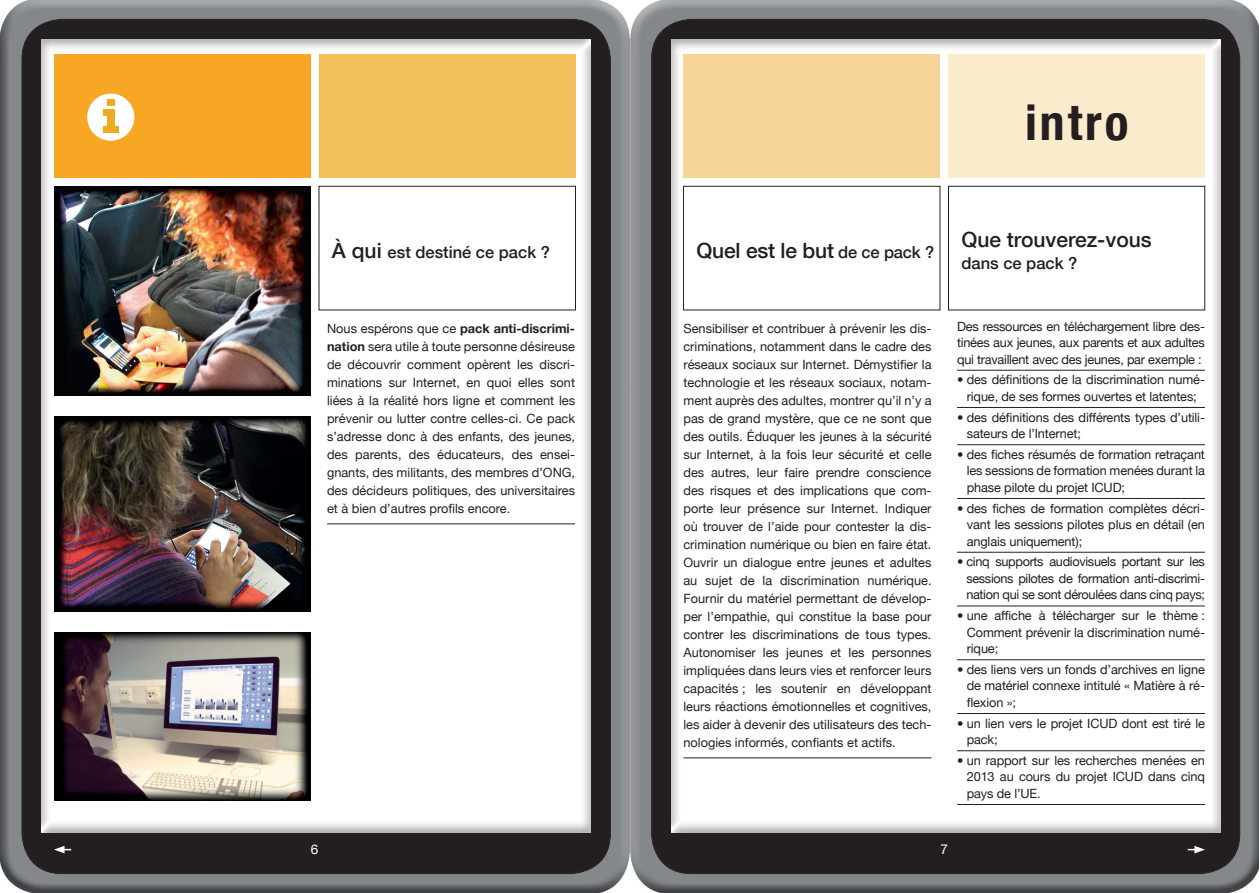
<style>
.page{position:relative;width:1259px;height:893px;background:#fff}
.page>*{position:absolute;margin:0;border:0;box-sizing:border-box;transform-origin:0 0}
.t1{font:700 condensed 49.5px "Helvetica Neue";letter-spacing:.06em;color:#231f20}
.t2{font:500 21px "Helvetica Neue";color:#231f20}
.t3{font:500 16.5px "Helvetica Neue";color:#231f20}
.t4{font:13.5px "Helvetica Neue";color:#fff}
.t5{font:12.75px/18px "Helvetica Neue";letter-spacing:-.01em;color:#231f20;text-align:justify}
.s1{font-size:21px}
.s2{font-size:16.5px}
.s3{font-weight:700}
</style>
<div class="page">
<img style="left:0;top:0;width:1259px;height:893px">
<div style="left:648px;top:17px;width:592px;height:858px;background:#231f20"></div>
<div style="left:19px;top:17px;width:592px;height:858px;background:#231f20"></div>
<div style="left:669px;top:38px;width:552px;height:795px;background:#231f20;opacity:.4"></div>
<div style="left:39px;top:38px;width:552px;height:795px;background:#231f20;opacity:.4"></div>
<svg style="left:54px;top:846px;width:17px;height:7px"></svg>
<svg style="left:1187px;top:846px;width:18px;height:7px"></svg>
<div style="left:683px;top:54px;width:257px;height:124px;background:#f7d598"></div>
<div style="left:948px;top:54px;width:257px;height:124px;background:#fbebcd"></div>
<div style="left:54px;top:54px;width:256px;height:124px;background:#f8a725"></div>
<div style="left:319px;top:54px;width:256px;height:124px;background:#f2bf5b"></div>
<img style="left:54px;top:186px;width:256px;height:209px">
<img style="left:54px;top:416px;width:256px;height:195px">
<img style="left:54px;top:632px;width:256px;height:168px">
<div style="left:87px;top:94px;width:47px;height:47px;background:#fff;border-radius:50%"></div>
<div style="left:107px;top:99px;width:8px;height:6px;background:#edab1f"></div>
<div style="left:103px;top:126px;width:15px;height:6px;background:#edab1f"></div>
<div style="left:107px;top:110px;width:8px;height:17px;background:#edab1f"></div>
<div style="left:103px;top:110px;width:12px;height:6px;background:#edab1f"></div>
<div style="left:948px;top:186px;width:257px;height:124px;border:1px solid #231f20"></div>
<div style="left:683px;top:186px;width:257px;height:124px;border:1px solid #231f20"></div>
<hr style="left:957px;top:370px;width:248px;height:1px;background:#231f20">
<hr style="left:957px;top:407px;width:248px;height:1px;background:#231f20">
<hr style="left:957px;top:444px;width:248px;height:1px;background:#231f20">
<hr style="left:957px;top:498px;width:248px;height:1px;background:#231f20">
<hr style="left:957px;top:552px;width:248px;height:1px;background:#231f20">
<hr style="left:957px;top:606px;width:248px;height:1px;background:#231f20">
<hr style="left:957px;top:659px;width:248px;height:1px;background:#231f20">
<hr style="left:957px;top:713px;width:248px;height:1px;background:#231f20">
<hr style="left:957px;top:750px;width:248px;height:1px;background:#231f20">
<hr style="left:957px;top:804px;width:248px;height:1px;background:#231f20">
<hr style="left:683px;top:758px;width:248px;height:1px;background:#231f20">
<div style="left:319px;top:186px;width:256px;height:124px;border:1px solid #231f20"></div>
<hr style="left:327px;top:524px;width:248px;height:1px;background:#231f20">
<h1 class="t1" style="left:1025px;top:81px;width:105px">intro</h1>
<p class="t3" style="left:332px;top:239px;width:219px"><span class="s1">À qui</span> est destiné ce pack ?</p>
<h2 class="t2" style="left:696px;top:234px;width:239px">Quel est le but <span class="s2">de ce pack ?</span></h2>
<h2 class="t2" style="left:961px;top:222px;width:192px">Que trouverez-vous</h2>
<p class="t3" style="left:961px;top:250px;width:117px">dans ce pack ?</p>
<p class="t5" style="left:327px;top:319px;width:250px">Nous espérons que ce <span class="s3">pack anti-discrimi&shy;nation</span> sera utile à toute personne désireuse de découvrir comment opèrent les discri&shy;minations sur Internet, en quoi elles sont liées à la réalité hors ligne et comment les prévenir ou lutter contre celles-ci. Ce pack s’adresse donc à des enfants, des jeunes, des parents, des éducateurs, des ensei&shy;gnants, des militants, des membres d’ONG, des décideurs politiques, des universitaires et à bien d’autres profils encore.</p>
<p class="t5" style="left:683px;top:319px;width:249px">Sensibiliser et contribuer à prévenir les dis&shy;criminations, notamment dans le cadre des réseaux sociaux sur Internet. Démystifier la technologie et les réseaux sociaux, notam&shy;ment auprès des adultes, montrer qu’il n’y a pas de grand mystère, que ce ne sont que des outils. Éduquer les jeunes à la sécurité sur Internet, à la fois leur sécurité et celle des autres, leur faire prendre conscience des risques et des implications que com&shy;porte leur présence sur Internet. Indiquer où trouver de l’aide pour contester la dis&shy;crimination numérique ou bien en faire état.<br>Ouvrir un dialogue entre jeunes et adultes au sujet de la discrimination numérique.<br>Fournir du matériel permettant de dévelop&shy;per l’empathie, qui constitue la base pour contrer les discriminations de tous types.<br>Autonomiser les jeunes et les personnes impliquées dans leurs vies et renforcer leurs capacités ; les soutenir en développant leurs réactions émotionnelles et cognitives, les aider à devenir des utilisateurs des tech&shy;nologies informés, confiants et actifs.</p>
<p class="t5" style="left:957px;top:317px;width:249px;line-height:16.5px">Des ressources en téléchargement libre des&shy;tinées aux jeunes, aux parents et aux adultes qui travaillent avec des jeunes, par exemple :</p>
<p class="t5" style="left:957px;top:371px;width:249px;line-height:16.5px;text-align:center"><span class="s3">•</span> des définitions de la discrimination numé&shy;rique, de ses formes ouvertes et latentes;</p>
<p class="t5" style="left:966px;top:408px;width:240px;line-height:16.5px;text-indent:-10px"><span class="s3">•</span> des définitions des différents types d’utili&shy;sateurs de l’Internet;</p>
<p class="t5" style="left:966px;top:445px;width:240px;line-height:16.5px;text-indent:-10px"><span class="s3">•</span> des fiches résumés de formation retraçant les sessions de formation menées durant la phase pilote du projet ICUD;</p>
<p class="t5" style="left:966px;top:499px;width:240px;line-height:16.5px;text-indent:-10px"><span class="s3">•</span> des fiches de formation complètes décri&shy;vant les sessions pilotes plus en détail (en anglais uniquement);</p>
<p class="t5" style="left:966px;top:553px;width:240px;line-height:16.5px;text-indent:-9px"><span class="s3">•</span> cinq supports audiovisuels portant sur les sessions pilotes de formation anti-discrimi&shy;nation qui se sont déroulées dans cinq pays;</p>
<p class="t5" style="left:966px;top:606px;width:240px;line-height:16.5px;text-indent:-10px"><span class="s3">•</span> une affiche à télécharger sur le thème :<br>Comment prévenir la discrimination numé&shy;rique;</p>
<p class="t5" style="left:966px;top:660px;width:240px;line-height:16.5px;text-indent:-10px"><span class="s3">•</span> des liens vers un fonds d’archives en ligne de matériel connexe intitulé « Matière à ré&shy;flexion »;</p>
<p class="t5" style="left:966px;top:714px;width:240px;line-height:16.5px;text-indent:-10px"><span class="s3">•</span> un lien vers le projet ICUD dont est tiré le pack;</p>
<p class="t5" style="left:966px;top:751px;width:240px;line-height:16.5px;text-indent:-10px"><span class="s3">•</span> un rapport sur les recherches menées en 2013 au cours du projet ICUD dans cinq pays de l’UE.</p>
<p class="t4" style="left:311px;top:838px;width:9px">6</p>
<p class="t4" style="left:940px;top:838px;width:9px">7</p>
</div>
